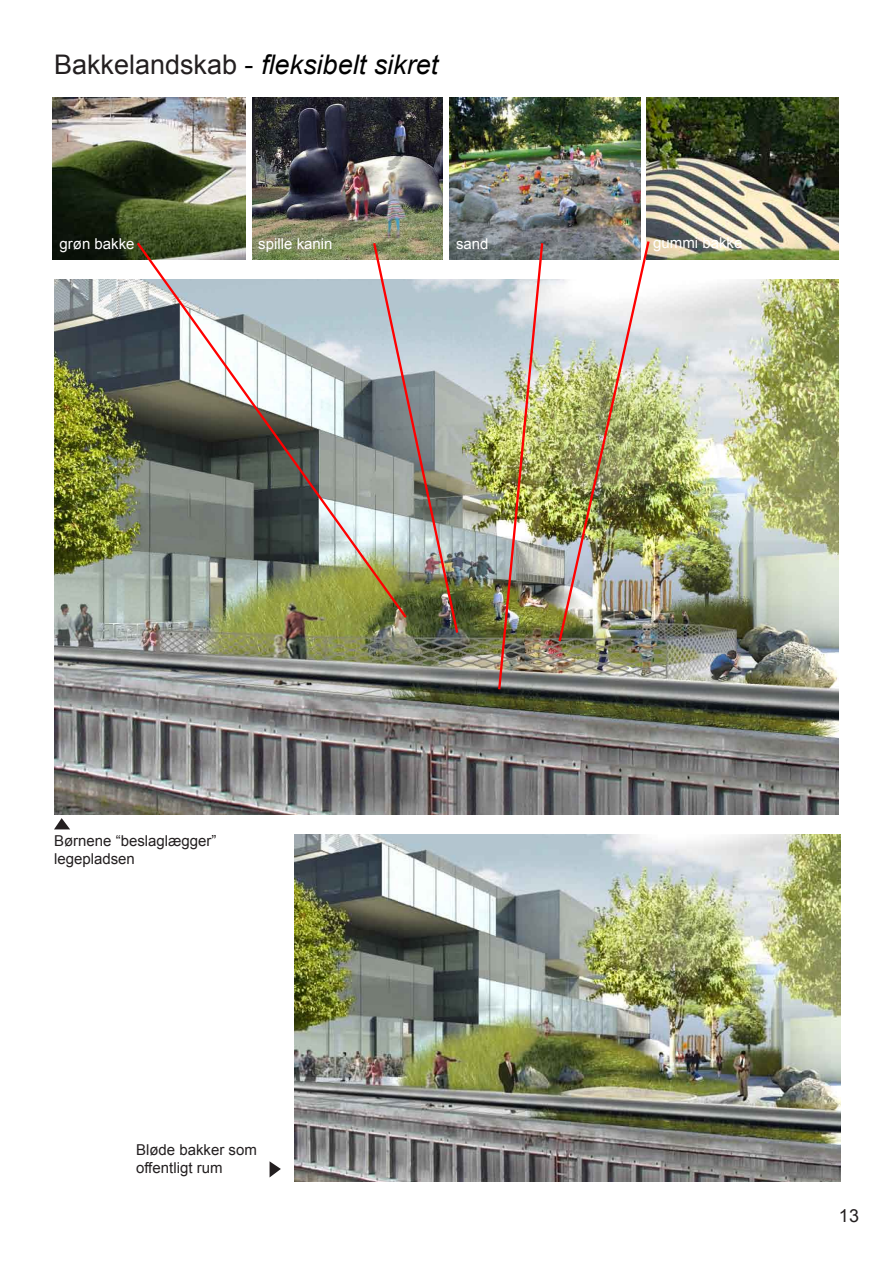
<style>
.page{position:relative;width:893px;height:1263px;background:#fff}
.page>*{position:absolute;margin:0;border:0;box-sizing:border-box;transform-origin:0 0}
.t1{font:italic 27px "Arial";color:#000}
.t2{font:18px "Arial";color:#231f20}
.t3{font:15px/18px "Arial";color:#231f20}
.t4{font:15px "Arial";color:#fff}
.s1{font-style:normal;color:#231f20}
.s2{font-style:normal}
</style>
<div class="page">
<img style="left:52px;top:98px;width:193px;height:162px">
<img style="left:252px;top:98px;width:191px;height:142px">
<img style="left:646px;top:98px;width:193px;height:162px">
<img style="left:450px;top:98px;width:190px;height:162px">
<img style="left:54px;top:279px;width:785px;height:536px">
<img style="left:135px;top:240px;width:236px;height:380px">
<img style="left:371px;top:240px;width:89px;height:395px">
<img style="left:497px;top:241px;width:48px;height:451px">
<img style="left:557px;top:239px;width:94px;height:405px">
<img style="left:295px;top:834px;width:545px;height:347px">
<svg style="left:54px;top:818px;width:16px;height:11px"></svg>
<svg style="left:270px;top:1161px;width:11px;height:16px"></svg>
<h1 class="t1" style="left:54px;top:47px;width:386px"><span class="s1">Bakkelandskab</span> <span class="s2">-</span> fleksibelt sikret</h1>
<p class="t4" style="left:60px;top:238px;width:77px">grøn bakke</p>
<p class="t4" style="left:258px;top:238px;width:76px">spille kanin</p>
<p class="t4" style="left:456px;top:238px;width:34px">sand</p>
<p class="t4" style="left:653px;top:237px;width:91px">gummi bakke</p>
<p class="t3" style="left:54px;top:833px;width:164px">Børnene “beslaglægger” legepladsen</p>
<p class="t3" style="left:136px;top:1142px;width:122px">Bløde bakker som offentligt rum</p>
<p class="t2" style="left:839px;top:1209px;width:22px">13</p>
</div>
